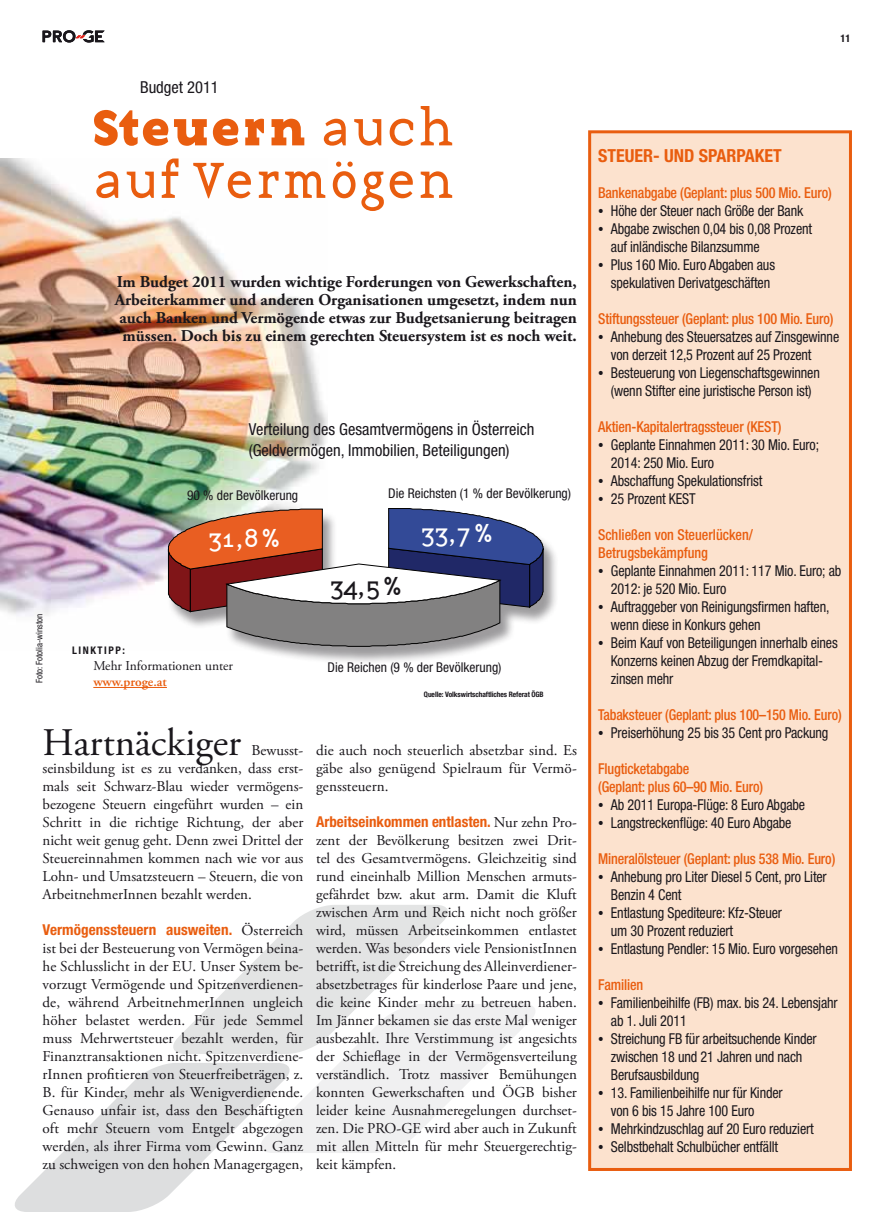
<style>
.page{position:relative;width:893px;height:1212px;background:#fff}
.page>*{position:absolute;margin:0;border:0;box-sizing:border-box;transform-origin:0 0}
.t1{font:52.5px "Base Twelve Serif B";color:#e95d0f}
.t2{font:52.5px "Base Twelve Serif";color:#e95d0f}
.t3{font:39px "Adobe Garamond Pro";color:#1a171c}
.t4{font:27.15px "Base Twelve Serif";color:#fff}
.t5{font:27.15px "Base Twelve Serif";color:#1a171c}
.t6{font:700 condensed 18px "Helvetica Neue LT Std";color:#e95d0f}
.t7{font:700 16.5px/18px "Adobe Garamond Pro";color:#1a171c;text-align:center}
.t8{font:condensed 16.5px/21px "Helvetica Neue LT Std";color:#1a171c}
.t9{font:15px/18px "Adobe Garamond Pro";color:#1a171c;text-align:justify}
.t10{font:condensed 15px/18px "Helvetica Neue LT Std";letter-spacing:-.01em;color:#1a171c;scale:.94 1}
.t11{font:500 condensed 15px/18px "Helvetica Neue LT Std";letter-spacing:-.01em;color:#e95d0f;scale:.94 1}
.t12{font:700 condensed 15px "Helvetica Neue LT Std";color:#e95d0f}
.t13{font:500 condensed 15px "Helvetica Neue LT Std";letter-spacing:-.01em;color:#e95d0f;scale:.93 1}
.t14{font:condensed 13.5px "Helvetica Neue LT Std";color:#1a171c}
.t15{font:13.5px "Adobe Garamond Pro";color:#1a171c}
.t16{font:600 13.5px "Adobe Garamond Pro";color:#e95d0f}
.t17{font:700 condensed 10.5px "Helvetica Neue LT Std";letter-spacing:.15em;color:#1a171c}
.t18{font:condensed 9px "Helvetica Neue LT Std";color:#1a171c}
.t19{font:700 condensed 7.5px "Helvetica Neue LT Std";letter-spacing:-.01em;color:#1a171c}
.s1{font-family:"Base Twelve Serif"}
.s2{font-family:"Adobe Garamond Pro";font-weight:400;font-stretch:normal;color:#1a171c}
.s3{font-family:"Adobe Garamond Pro";font-stretch:normal}
</style>
<div class="page">
<img style="left:0;top:158px;width:328px;height:458px">
<svg style="left:15px;top:905px;width:520px;height:307px"></svg>
<hr style="left:93px;top:687px;width:74px;height:1px;background:#e95d0f">
<svg style="left:43px;top:30px;width:62px;height:13px"></svg>
<div style="left:167px;top:511px;width:391px;height:155px;background:#1a171c;opacity:.43"></div>
<svg style="left:168px;top:508px;width:376px;height:139px"></svg>
<div style="left:588px;top:130px;width:264px;height:1041px;background:#fce2ce;border:3px solid #e95d0f"></div>
<p class="t8" style="left:140px;top:76px;width:80px">Budget 2011</p>
<h1 class="t1" style="left:93px;top:91px;width:365px">Steuern <span class="s1">auch</span></h1>
<h1 class="t2" style="left:93px;top:147px;width:365px">auf Vermögen</h1>
<p class="t7" style="left:115px;top:273px;width:464px">Im Budget 2011 wurden wichtige Forderungen von Gewerkschaften, Arbeiterkammer und anderen Organisationen umgesetzt, indem nun auch Banken und Vermögende etwas zur Budgetsanierung beitragen müssen. Doch bis zu einem gerechten Steuersystem ist es noch weit.</p>
<p class="t8" style="left:249px;top:418px;width:287px">Verteilung des Gesamtvermögens in Österreich (Geldvermögen, Immobilien, Beteiligungen)</p>
<p class="t14" style="left:187px;top:487px;width:113px">90 % der Bevölkerung</p>
<p class="t14" style="left:388px;top:485px;width:184px">Die Reichsten (1 % der Bevölkerung)</p>
<h3 class="t4" style="left:207px;top:521px;width:74px">31,8 %</h3>
<h3 class="t4" style="left:420px;top:516px;width:74px">33,7 %</h3>
<h3 class="t5" style="left:329px;top:569px;width:74px">34,5 %</h3>
<p class="t18" style="left:34px;top:683px;width:71px;rotate:-90deg">Foto: Fotolia-winston</p>
<p class="t17" style="left:72px;top:644px;width:7px">link</p>
<p class="t17" style="left:98px;top:644px;width:29px">TIPP:</p>
<p class="t15" style="left:93px;top:657px;width:141px">Mehr Informationen unter</p>
<p class="t16" style="left:93px;top:674px;width:75px">www.proge.at</p>
<h2 class="t3" style="left:43px;top:720px;width:200px">Hartnäckiger</h2>
<p class="t9" style="left:43px;top:742px;width:262px;text-indent:209px">Bewusst&shy;seinsbildung ist es zu verdanken, dass erst&shy;mals seit Schwarz-Blau wieder vermögens&shy;bezogene Steuern eingeführt wurden – ein Schritt in die richtige Richtung, der aber nicht weit genug geht. Denn zwei Drittel der Steuereinnahmen kommen nach wie vor aus Lohn- und Umsatzsteuern – Steuern, die von ArbeitnehmerInnen bezahlt werden.</p>
<p class="t12" style="left:43px;top:921px;width:262px">Vermögenssteuern ausweiten. <span class="s2">Österreich</span></p>
<p class="t9" style="left:43px;top:940px;width:262px">ist bei der Besteuerung von Vermögen beina&shy;he Schlusslicht in der EU. Unser System be&shy;vorzugt Vermögende und Spitzenverdienen&shy;de, während ArbeitnehmerInnen ungleich höher belastet werden. Für jede Semmel muss Mehrwertsteuer bezahlt werden, für Finanztransaktionen nicht. Spitzenverdiene&shy;rInnen profitieren von Steuerfreibeträgen, z.<br>B. für Kinder, mehr als Wenigverdienende.<br>Genauso unfair ist, dass den Beschäftigten oft mehr Steuern vom Entgelt abgezogen werden, als ihrer Firma vom Gewinn. Ganz zu schweigen von den hohen Managergagen,</p>
<p class="t14" style="left:328px;top:660px;width:175px">Die Reichen (9 % der Bevölkerung)</p>
<p class="t19" style="left:424px;top:690px;width:121px">Quelle: Volkswirtschaftliches Referat ÖGB</p>
<p class="t9" style="left:316px;top:742px;width:262px">die auch noch steuerlich absetzbar sind. Es gäbe also genügend Spielraum für Vermö&shy;genssteuern.</p>
<p class="t12" style="left:316px;top:813px;width:262px">Arbeitseinkommen entlasten. <span class="s2">Nur zehn Pro-</span></p>
<p class="t9" style="left:316px;top:832px;width:262px">zent der Bevölkerung besitzen zwei Drit&shy;tel des Gesamtvermögens. Gleichzeitig sind rund eineinhalb Million Menschen armuts&shy;gefährdet bzw. akut arm. Damit die Kluft zwischen Arm und Reich nicht noch größer wird, müssen Arbeitseinkommen entlastet werden. Was besonders viele PensionistInnen betrifft, ist die Streichung des Alleinverdiener&shy;absetzbetrages für kinderlose Paare und jene, die keine Kinder mehr zu betreuen haben.<br>Im Jänner bekamen sie das erste Mal weniger ausbezahlt. Ihre Verstimmung ist angesichts der Schieflage in der Vermögensverteilung verständlich. Trotz massiver Bemühungen konnten Gewerkschaften und ÖGB bisher leider keine Ausnahmeregelungen durchset&shy;zen. Die PRO-GE wird aber auch in Zukunft mit allen Mitteln für mehr Steuergerechtig&shy;keit kämpfen.</p>
<p class="t17" style="left:840px;top:32px;width:12px">11</p>
<p class="t6" style="left:598px;top:145px;width:185px">STEUER- UND SPARPAKET</p>
<p class="t11" style="left:598px;top:184px;width:250px">Bankenabgabe (Geplant: plus 500 Mio. Euro)</p>
<p class="t10" style="left:598px;top:202px;width:220px"><span class="s3">•</span> Höhe der Steuer nach Größe der Bank</p>
<p class="t10" style="left:611px;top:220px;width:216px;text-indent:-13px"><span class="s3">•</span> Abgabe zwischen 0,04 bis 0,08 Prozent auf inländische Bilanzsumme</p>
<p class="t10" style="left:598px;top:256px;width:190px;text-align:center"><span class="s3">•</span> Plus 160 Mio. Euro Abgaben aus spekulativen Derivatgeschäften</p>
<p class="t11" style="left:598px;top:310px;width:252px">Stiftungssteuer (Geplant: plus 100 Mio. Euro)</p>
<p class="t10" style="left:611px;top:328px;width:244px;text-indent:-13px"><span class="s3">•</span> Anhebung des Steuersatzes auf Zinsgewinne von derzeit 12,5 Prozent auf 25 Prozent</p>
<p class="t10" style="left:598px;top:364px;width:237px;text-align:center"><span class="s3">•</span> Besteuerung von Liegenschaftsgewinnen (wenn Stifter eine juristische Person ist)</p>
<p class="t11" style="left:598px;top:418px;width:196px">Aktien-Kapitalertragssteuer (KEST)</p>
<p class="t10" style="left:611px;top:436px;width:223px;text-indent:-13px"><span class="s3">•</span> Geplante Einnahmen 2011: 30 Mio. Euro;<br>2014: 250 Mio. Euro</p>
<p class="t10" style="left:598px;top:472px;width:176px"><span class="s3">•</span> Abschaffung Spekulationsfrist</p>
<p class="t10" style="left:598px;top:490px;width:105px"><span class="s3">•</span> 25 Prozent KEST</p>
<p class="t11" style="left:598px;top:526px;width:166px">Schließen von Steuerlücken/<br>Betrugsbekämpfung</p>
<p class="t10" style="left:611px;top:562px;width:247px;text-indent:-13px"><span class="s3">•</span> Geplante Einnahmen 2011: 117 Mio. Euro; ab<br>2012: je 520 Mio. Euro</p>
<p class="t10" style="left:611px;top:598px;width:234px;text-indent:-13px"><span class="s3">•</span> Auftraggeber von Reinigungsfirmen haften, wenn diese in Konkurs gehen</p>
<p class="t10" style="left:611px;top:634px;width:243px;text-indent:-13px"><span class="s3">•</span> Beim Kauf von Beteiligungen innerhalb eines<br>Konzerns keinen Abzug der Fremdkapital&shy;zinsen mehr</p>
<p class="t13" style="left:598px;top:706px;width:263px">Tabaksteuer (Geplant: plus 100–150 Mio. Euro)</p>
<p class="t10" style="left:598px;top:724px;width:247px"><span class="s3">•</span> Preiserhöhung 25 bis 35 Cent pro Packung</p>
<p class="t11" style="left:598px;top:760px;width:177px">Flugticketabgabe<br>(Geplant: plus 60–90 Mio. Euro)</p>
<p class="t10" style="left:598px;top:796px;width:222px"><span class="s3">•</span> Ab 2011 Europa-Flüge: 8 Euro Abgabe</p>
<p class="t10" style="left:598px;top:814px;width:207px"><span class="s3">•</span> Langstreckenflüge: 40 Euro Abgabe</p>
<p class="t11" style="left:598px;top:850px;width:254px">Mineralölsteuer (Geplant: plus 538 Mio. Euro)</p>
<p class="t10" style="left:611px;top:868px;width:231px;text-indent:-13px"><span class="s3">•</span> Anhebung pro Liter Diesel 5 Cent, pro Liter<br>Benzin 4 Cent</p>
<p class="t10" style="left:611px;top:904px;width:184px;text-indent:-13px"><span class="s3">•</span> Entlastung Spediteure: Kfz-Steuer um 30 Prozent reduziert</p>
<p class="t10" style="left:598px;top:940px;width:257px"><span class="s3">•</span> Entlastung Pendler: 15 Mio. Euro vorgesehen</p>
<p class="t11" style="left:598px;top:976px;width:50px">Familien</p>
<p class="t10" style="left:611px;top:994px;width:243px;text-indent:-13px"><span class="s3">•</span> Familienbeihilfe (FB) max. bis 24. Lebensjahr ab 1. Juli 2011</p>
<p class="t10" style="left:611px;top:1030px;width:220px;text-indent:-13px"><span class="s3">•</span> Streichung FB für arbeitsuchende Kinder zwischen 18 und 21 Jahren und nach<br>Berufsausbildung</p>
<p class="t10" style="left:611px;top:1084px;width:184px;text-indent:-13px"><span class="s3">•</span> 13. Familienbeihilfe nur für Kinder von 6 bis 15 Jahre 100 Euro</p>
<p class="t10" style="left:598px;top:1120px;width:231px"><span class="s3">•</span> Mehrkindzuschlag auf 20 Euro reduziert</p>
<p class="t10" style="left:598px;top:1138px;width:193px"><span class="s3">•</span> Selbstbehalt Schulbücher entfällt</p>
</div>
